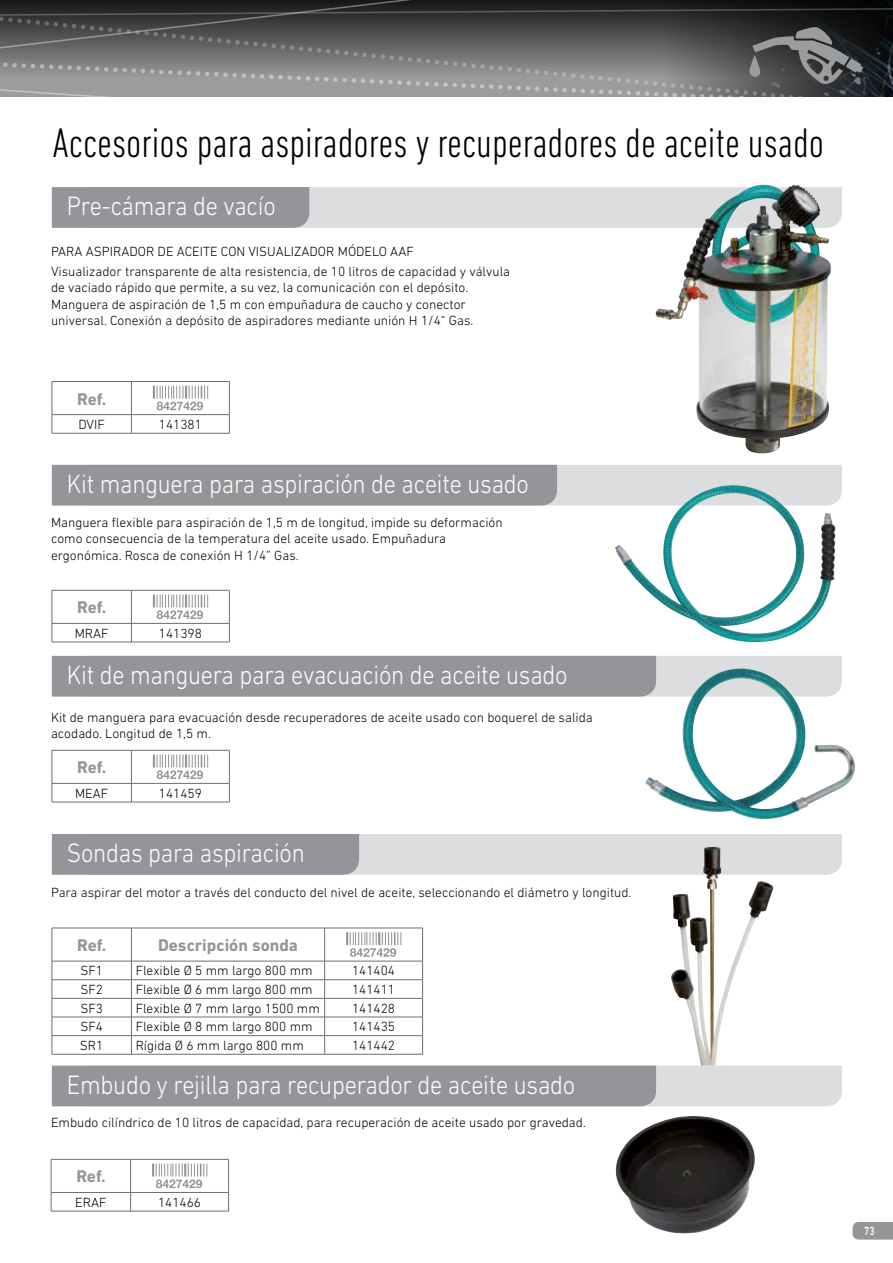
<style>
.page{position:relative;width:893px;height:1263px;background:#fff}
.page>*{position:absolute;margin:0;border:0;box-sizing:border-box;transform-origin:0 0}
.t1{font:300 condensed 42.15px "DIN Next LT Pro";color:#000}
.t2{font:300 27px "DIN Next LT Pro";letter-spacing:-.01em;color:#fff;scale:.9 1}
.t3{font:700 17.25px "DIN Next LT Pro";color:#939598}
.t4{font:300 13.5px/16.2px "DIN Next LT Pro";color:#000}
.t5{font:500 12px "DIN Next LT Pro";color:#fff;scale:.8 1}
</style>
<div class="page">
<svg style="left:853px;top:1222px;width:40px;height:17px"></svg>
<svg style="left:516px;top:0;width:300px;height:7px;background:#161616"></svg>
<div style="left:0;top:0;width:516px;height:7px;background:#1a1a1b"></div>
<svg style="left:0;top:7px;width:893px;height:90px;background:#636464"></svg>
<svg style="left:52px;top:187px;width:790px;height:41px;background:#bdbfc1"></svg>
<svg style="left:52px;top:465px;width:790px;height:41px;background:#a6a8aa"></svg>
<svg style="left:52px;top:656px;width:790px;height:41px;background:#9a9c9e"></svg>
<svg style="left:52px;top:834px;width:790px;height:41px;background:#bdbec0"></svg>
<svg style="left:52px;top:1065px;width:790px;height:41px;background:#a5a7a9"></svg>
<hr style="left:52px;top:433px;width:79px;height:1px;background:#6d6e71">
<hr style="left:131px;top:433px;width:98px;height:1px;background:#6d6e71">
<svg style="left:52px;top:381px;width:178px;height:52px"></svg>
<hr style="left:52px;top:642px;width:79px;height:1px;background:#6d6e71">
<hr style="left:131px;top:642px;width:98px;height:1px;background:#6d6e71">
<svg style="left:52px;top:590px;width:178px;height:52px"></svg>
<hr style="left:52px;top:802px;width:79px;height:1px;background:#6d6e71">
<hr style="left:131px;top:802px;width:98px;height:1px;background:#6d6e71">
<svg style="left:52px;top:750px;width:178px;height:52px"></svg>
<hr style="left:51px;top:1211px;width:80px;height:1px;background:#6d6e71">
<hr style="left:131px;top:1211px;width:98px;height:1px;background:#6d6e71">
<svg style="left:51px;top:1159px;width:178px;height:52px"></svg>
<svg style="left:53px;top:929px;width:369px;height:125px"></svg>
<hr style="left:52px;top:928px;width:79px;height:1px;background:#6d6e71">
<hr style="left:52px;top:928px;width:1px;height:33px;background:#6d6e71">
<hr style="left:131px;top:928px;width:194px;height:1px;background:#6d6e71">
<hr style="left:131px;top:928px;width:1px;height:33px;background:#6d6e71">
<hr style="left:325px;top:928px;width:98px;height:1px;background:#6d6e71">
<hr style="left:324px;top:928px;width:1px;height:33px;background:#6d6e71">
<hr style="left:422px;top:928px;width:1px;height:33px;background:#6d6e71">
<hr style="left:52px;top:979px;width:79px;height:1px;background:#6d6e71">
<hr style="left:131px;top:979px;width:194px;height:1px;background:#6d6e71">
<hr style="left:325px;top:979px;width:98px;height:1px;background:#6d6e71">
<hr style="left:52px;top:998px;width:79px;height:1px;background:#6d6e71">
<hr style="left:131px;top:998px;width:194px;height:1px;background:#6d6e71">
<hr style="left:325px;top:998px;width:98px;height:1px;background:#6d6e71">
<hr style="left:52px;top:1017px;width:79px;height:1px;background:#6d6e71">
<hr style="left:131px;top:1017px;width:194px;height:1px;background:#6d6e71">
<hr style="left:325px;top:1017px;width:98px;height:1px;background:#6d6e71">
<hr style="left:52px;top:1035px;width:79px;height:1px;background:#6d6e71">
<hr style="left:131px;top:1035px;width:194px;height:1px;background:#6d6e71">
<hr style="left:325px;top:1035px;width:98px;height:1px;background:#6d6e71">
<hr style="left:52px;top:1054px;width:79px;height:1px;background:#6d6e71">
<hr style="left:131px;top:1054px;width:194px;height:1px;background:#6d6e71">
<hr style="left:325px;top:1054px;width:98px;height:1px;background:#6d6e71">
<svg style="left:131px;top:962px;width:1px;height:92px"></svg>
<svg style="left:324px;top:962px;width:1px;height:92px"></svg>
<svg style="left:422px;top:962px;width:1px;height:92px"></svg>
<hr style="left:52px;top:961px;width:79px;height:1px;background:#6d6e71">
<hr style="left:131px;top:961px;width:194px;height:1px;background:#6d6e71">
<hr style="left:325px;top:961px;width:98px;height:1px;background:#6d6e71">
<svg style="left:52px;top:961px;width:1px;height:93px"></svg>
<svg style="left:346px;top:932px;width:56px;height:25px"></svg>
<img style="left:645px;top:669px;width:211px;height:151px">
<img style="left:615px;top:485px;width:221px;height:157px">
<img style="left:655px;top:186px;width:176px;height:267px">
<img style="left:616px;top:1116px;width:139px;height:118px">
<img style="left:671px;top:847px;width:102px;height:218px">
<h1 class="t1" style="left:53px;top:119px;width:773px">Accesorios para aspiradores y recuperadores de aceite usado</h1>
<h2 class="t2" style="left:67px;top:191px;width:233px">Pre-cámara de vacío</h2>
<p class="t4" style="left:51px;top:241px;width:461px;line-height:20.4px">PARA ASPIRADOR DE ACEITE CON VISUALIZADOR MÓDELO AAF<br>Visualizador transparente de alta resistencia, de 10 litros de capacidad y válvula</p>
<p class="t4" style="left:51px;top:279px;width:424px">de vaciado rápido que permite, a su vez, la comunicación con el depósito.<br>Manguera de aspiración de 1,5 m con empuñadura de caucho y conector universal. Conexión a depósito de aspiradores mediante unión H 1/4“ Gas.</p>
<p class="t3" style="left:77px;top:389px;width:31px">Ref.</p>
<p class="t4" style="left:78px;top:416px;width:28px">DVIF</p>
<p class="t4" style="left:159px;top:416px;width:45px">141381</p>
<h2 class="t2" style="left:67px;top:468px;width:515px">Kit manguera para aspiración de aceite usado</h2>
<p class="t4" style="left:51px;top:514px;width:453px">Manguera flexible para aspiración de 1,5 m de longitud, impide su deformación como consecuencia de la temperatura del aceite usado. Empuñadura ergonómica. Rosca de conexión H 1/4” Gas.</p>
<p class="t3" style="left:77px;top:597px;width:31px">Ref.</p>
<p class="t4" style="left:75px;top:625px;width:35px">MRAF</p>
<p class="t4" style="left:159px;top:625px;width:45px">141398</p>
<h2 class="t2" style="left:67px;top:659px;width:558px">Kit de manguera para evacuación de aceite usado</h2>
<p class="t4" style="left:51px;top:709px;width:543px">Kit de manguera para evacuación desde recuperadores de aceite usado con boquerel de salida acodado. Longitud de 1,5 m.</p>
<p class="t3" style="left:77px;top:757px;width:31px">Ref.</p>
<p class="t4" style="left:75px;top:785px;width:35px">MEAF</p>
<p class="t4" style="left:159px;top:785px;width:45px">141459</p>
<h2 class="t2" style="left:67px;top:837px;width:266px">Sondas para aspiración</h2>
<p class="t4" style="left:51px;top:885px;width:582px">Para aspirar del motor a través del conducto del nivel de aceite, seleccionando el diámetro y longitud.</p>
<p class="t3" style="left:77px;top:935px;width:31px">Ref.</p>
<p class="t3" style="left:158px;top:935px;width:142px">Descripción sonda</p>
<p class="t4" style="left:80px;top:963px;width:24px">SF1</p>
<p class="t4" style="left:136px;top:963px;width:178px">Flexible Ø 5 mm largo 800 mm</p>
<p class="t4" style="left:352px;top:963px;width:45px">141404</p>
<p class="t4" style="left:80px;top:981px;width:24px">SF2</p>
<p class="t4" style="left:136px;top:981px;width:178px">Flexible Ø 6 mm largo 800 mm</p>
<p class="t4" style="left:352px;top:981px;width:45px">141411</p>
<p class="t4" style="left:80px;top:1000px;width:24px">SF3</p>
<p class="t4" style="left:136px;top:1000px;width:186px">Flexible Ø 7 mm largo 1500 mm</p>
<p class="t4" style="left:352px;top:1000px;width:45px">141428</p>
<p class="t4" style="left:80px;top:1018px;width:24px">SF4</p>
<p class="t4" style="left:136px;top:1018px;width:178px">Flexible Ø 8 mm largo 800 mm</p>
<p class="t4" style="left:352px;top:1018px;width:45px">141435</p>
<p class="t4" style="left:80px;top:1037px;width:25px">SR1</p>
<p class="t4" style="left:136px;top:1037px;width:170px">Rígida Ø 6 mm largo 800 mm</p>
<p class="t4" style="left:352px;top:1037px;width:45px">141442</p>
<h2 class="t2" style="left:67px;top:1069px;width:566px">Embudo y rejilla para recuperador de aceite usado</h2>
<p class="t4" style="left:51px;top:1114px;width:536px">Embudo cilíndrico de 10 litros de capacidad, para recuperación de aceite usado por gravedad.</p>
<p class="t3" style="left:76px;top:1166px;width:31px">Ref.</p>
<p class="t4" style="left:75px;top:1194px;width:33px">ERAF</p>
<p class="t4" style="left:158px;top:1194px;width:45px">141466</p>
<p class="t5" style="left:864px;top:1223px;width:15px">73</p>
</div>
